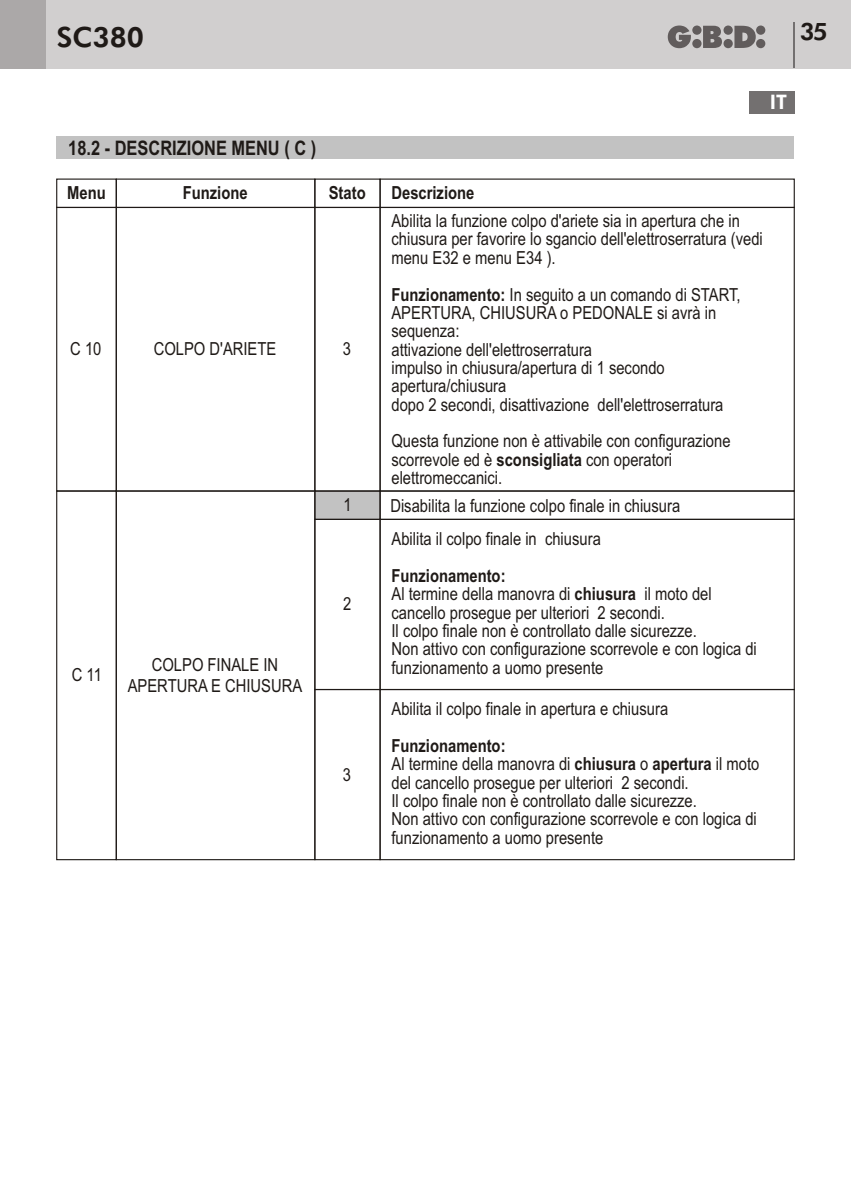
<style>
.page{position:relative;width:851px;height:1191px;background:#fff}
.page>*{position:absolute;margin:0;border:0;box-sizing:border-box;transform-origin:0 0}
.t1{font:800 28px "Futura BT";color:#1f1a17}
.t2{font:800 24px "Futura BT";color:#1f1a17}
.t3{font:700 20px "Arial Narrow";color:#1f1a17}
.t4{font:800 20px "Futura BT";color:#fff}
.t5{font:18px/18.4px "Arial Narrow";color:#1f1a17}
.t6{font:700 18px "Arial Narrow";color:#1f1a17}
.s1{font-weight:700}
</style>
<div class="page">
<div style="left:0;top:0;width:850px;height:68px;background:#d1cfcf"></div>
<div style="left:0;top:0;width:45px;height:68px;background:#aba8a8"></div>
<svg style="left:667px;top:26px;width:98px;height:22px"></svg>
<hr style="left:793px;top:23px;width:2px;height:45px;background:#737070">
<div style="left:748px;top:91px;width:46px;height:22px;background:#737070"></div>
<svg style="left:315px;top:491px;width:64px;height:28px;background:#b9b9b9"></svg>
<div style="left:314px;top:689px;width:66px;height:171px;border:1px solid #1f1a17"></div>
<div style="left:379px;top:490px;width:415px;height:30px;border:1px solid #1f1a17"></div>
<div style="left:379px;top:519px;width:415px;height:171px;border:1px solid #1f1a17"></div>
<div style="left:379px;top:689px;width:415px;height:171px;border:1px solid #1f1a17"></div>
<div style="left:116px;top:490px;width:199px;height:370px;border:1px solid #1f1a17"></div>
<div style="left:314px;top:207px;width:66px;height:284px;border:1px solid #1f1a17"></div>
<div style="left:379px;top:207px;width:415px;height:284px;border:1px solid #1f1a17"></div>
<div style="left:56px;top:207px;width:61px;height:284px;border:1px solid #1f1a17"></div>
<div style="left:56px;top:490px;width:61px;height:370px;border:1px solid #1f1a17"></div>
<div style="left:57px;top:136px;width:737px;height:23px;background:#c2c2c2"></div>
<div style="left:116px;top:178px;width:199px;height:30px;border:1px solid #1f1a17"></div>
<div style="left:314px;top:178px;width:66px;height:30px;border:1px solid #1f1a17"></div>
<div style="left:379px;top:178px;width:415px;height:30px;border:1px solid #1f1a17"></div>
<div style="left:56px;top:178px;width:61px;height:30px;border:1px solid #1f1a17"></div>
<h1 class="t1" style="left:57px;top:26px;width:89px">SC380</h1>
<h2 class="t2" style="left:799px;top:22px;width:29px">35</h2>
<p class="t4" style="left:769px;top:94px;width:19px">IT</p>
<p class="t3" style="left:68px;top:140px;width:249px">18.2 - DESCRIZIONE MENU ( C )</p>
<p class="t6" style="left:67px;top:185px;width:40px">Menu</p>
<p class="t6" style="left:183px;top:185px;width:66px">Funzione</p>
<p class="t6" style="left:329px;top:186px;width:38px">Stato</p>
<p class="t6" style="left:391px;top:185px;width:84px">Descrizione</p>
<p class="t5" style="left:70px;top:341px;width:33px">C 10</p>
<p class="t5" style="left:154px;top:342px;width:124px">COLPO D'ARIETE</p>
<p class="t5" style="left:343px;top:341px;width:10px">3</p>
<p class="t5" style="left:391px;top:213px;width:373px">Abilita la funzione colpo d'ariete sia in apertura che in chiusura per favorire lo sgancio dell'elettroserratura (vedi menu E32 e menu E34 ).</p>
<p class="t5" style="left:391px;top:287px;width:350px"><span class="s1">Funzionamento:</span> In seguito a un comando di START, APERTURA, CHIUSURA o PEDONALE si avrà in sequenza:<br>attivazione dell'elettroserratura<br>impulso in chiusura/apertura di 1 secondo apertura/chiusura<br>dopo 2 secondi, disattivazione dell'elettroserratura</p>
<p class="t5" style="left:391px;top:433px;width:340px">Questa funzione non è attivabile con configurazione scorrevole ed è <span class="s1">sconsigliata</span> con operatori elettromeccanici.</p>
<p class="t5" style="left:72px;top:667px;width:32px">C 11</p>
<p class="t5" style="left:128px;top:656px;width:176px;line-height:20.4px;text-align:center">COLPO FINALE IN<br>APERTURA E CHIUSURA</p>
<p class="t5" style="left:343px;top:497px;width:10px">1</p>
<p class="t5" style="left:390px;top:498px;width:291px">Disabilita la funzione colpo finale in chiusura</p>
<p class="t5" style="left:343px;top:596px;width:10px">2</p>
<p class="t5" style="left:343px;top:766px;width:10px">3</p>
<p class="t5" style="left:391px;top:531px;width:211px">Abilita il colpo finale in chiusura</p>
<p class="t5" style="left:391px;top:568px;width:367px"><span class="s1">Funzionamento:<br></span>Al termine della manovra di <span class="s1">chiusura</span> il moto del cancello prosegue per ulteriori 2 secondi.<br>Il colpo finale non è controllato dalle sicurezze.<br>Non attivo con configurazione scorrevole e con logica di funzionamento a uomo presente</p>
<p class="t5" style="left:391px;top:701px;width:278px">Abilita il colpo finale in apertura e chiusura</p>
<p class="t5" style="left:391px;top:738px;width:369px"><span class="s1">Funzionamento:<br></span>Al termine della manovra di <span class="s1">chiusura</span> o <span class="s1">apertura</span> il moto del cancello prosegue per ulteriori 2 secondi.<br>Il colpo finale non è controllato dalle sicurezze.<br>Non attivo con configurazione scorrevole e con logica di funzionamento a uomo presente</p>
</div>
